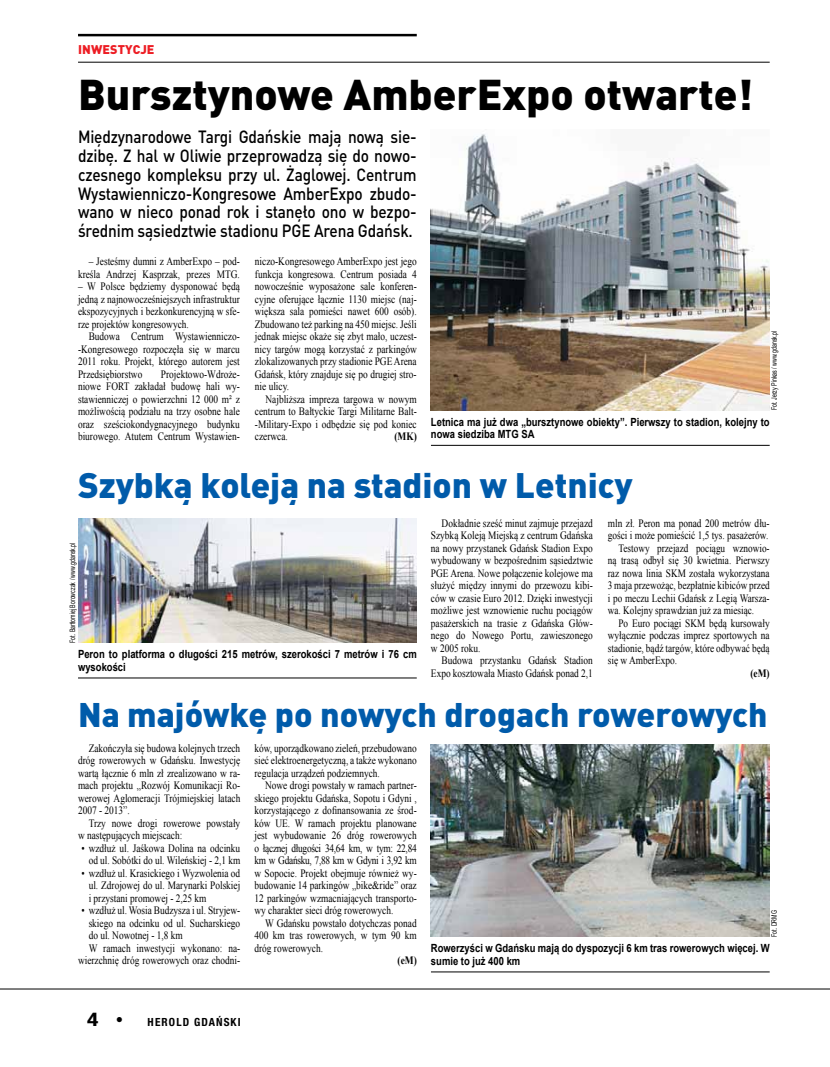
<style>
.page{position:relative;width:830px;height:1067px;background:#fff}
.page>*{position:absolute;margin:0;border:0;box-sizing:border-box;transform-origin:0 0}
.t1{font:900 42.5px "DIN Pro";color:#000}
.t2{font:900 35px "DIN Pro";color:#005baa}
.t3{font:900 33.75px "DIN Pro";color:#005baa}
.t4{font:700 condensed 18.75px "Helvetica Neue LT Pro";color:#000;scale:1.25 1}
.t5{font:500 17.5px/18.8px "DIN Pro";letter-spacing:-.01em;color:#000;text-align:justify;scale:.88 1}
.t6{font:900 12.5px "DIN Pro";color:#ed1d24}
.t7{font:11.25px/12.5px "Times New Roman";color:#000;text-align:justify;scale:.83 1}
.t8{font:11.25px "Times New Roman";color:#000;scale:.82 1}
.t9{font:700 11.25px/12.5px "Arial";color:#000;scale:.84 1}
.t10{font:700 condensed 11.25px "Helvetica Neue LT Pro";letter-spacing:.1em;color:#000}
.t11{font:700 11.25px "Times New Roman";color:#000;scale:.83 1}
.t12{font:7.5px "Arial";color:#000;scale:.7 1}
</style>
<div class="page">
<hr style="left:0;top:988px;width:829px;height:1px;background:#000">
<hr style="left:78px;top:62px;width:691px;height:1px;background:#000">
<hr style="left:78px;top:34px;width:338px;height:2px;background:#000">
<img style="left:431px;top:744px;width:338px;height:192px">
<hr style="left:431px;top:971px;width:338px;height:1px;background:#000">
<img style="left:78px;top:519px;width:338px;height:124px">
<hr style="left:78px;top:677px;width:338px;height:1px;background:#000">
<img style="left:431px;top:134px;width:338px;height:276px">
<hr style="left:431px;top:445px;width:338px;height:1px;background:#000">
<p class="t6" style="left:78px;top:41px;width:9px">INWESTYCJE</p>
<h1 class="t1" style="left:78px;top:66px;width:676px">Bursztynowe AmberExpo otwarte!</h1>
<p class="t5" style="left:78px;top:127px;width:386px">Międzynarodowe Targi Gdańskie mają nową sie&shy;dzibę. Z hal w Oliwie przeprowadzą się do nowo&shy;czesnego kompleksu przy ul. Żaglowej. Centrum Wystawienniczo-Kongresowe AmberExpo zbudo&shy;wano w nieco ponad rok i stanęło ono w bezpo&shy;średnim sąsiedztwie stadionu PGE Arena Gdańsk.</p>
<p class="t7" style="left:78px;top:255px;width:196px;text-align:right">– Jesteśmy dumni z AmberExpo – pod&shy;kreśla Andrzej Kasprzak, prezes MTG.</p>
<p class="t7" style="left:78px;top:280px;width:196px">– W Polsce będziemy dysponować będą jedną z najnowocześniejszych infrastruktur ekspozycyjnych i bezkonkurencyjną w sfe&shy;rze projektów kongresowych.</p>
<p class="t7" style="left:78px;top:330px;width:196px;text-indent:11px">Budowa Centrum Wystawienniczo--Kongresowego rozpoczęła się w marcu 2011 roku. Projekt, którego autorem jest Przedsiębiorstwo</p>
<p class="t7" style="left:255px;top:255px;width:196px">niczo-Kongresowego AmberExpo jest jego funkcja kongresowa. Centrum posiada 4 nowocześnie wyposażone sale konferen&shy;cyjne oferujące łącznie 1130 miejsc (naj&shy;większa sala pomieści nawet 600 osób).<br>Zbudowano też parking na 450 miejsc. Jeśli jednak miejsc okaże się zbyt mało, uczest&shy;nicy targów mogą korzystać z parkingów zlokalizowanych przy stadionie PGE Arena Gdańsk, który znajduje się po drugiej stro&shy;nie ulicy.</p>
<p class="t7" style="left:255px;top:392px;width:196px;text-indent:11px">Najbliższa impreza targowa w nowym centrum to Bałtyckie Targi Militarne Balt--Military-Expo i odbędzie się pod koniec czerwca.</p>
<p class="t12" style="left:769px;top:410px;width:115px;rotate:-90deg">Fot. Jerzy Pinkas / www.gdansk.pl</p>
<p class="t7" style="left:78px;top:367px;width:196px;text-indent:83px">Projektowo-Wdroże&shy;niowe FORT zakładał budowę hali wy&shy;stawienniczej o powierzchni 12 000 m² z możliwością podziału na trzy osobne hale oraz sześciokondygnacyjnego budynku biurowego. Atutem Centrum Wystawien-</p>
<p class="t9" style="left:431px;top:416px;width:404px">Letnica ma już dwa „bursztynowe obiekty”. Pierwszy to stadion, kolejny to nowa siedziba MTG SA</p>
<p class="t11" style="left:394px;top:428px;width:28px">(MK)</p>
<h2 class="t2" style="left:78px;top:461px;width:556px">Szybką koleją na stadion w Letnicy</h2>
<p class="t7" style="left:431px;top:516px;width:196px;text-indent:11px">Dokładnie sześć minut zajmuje przejazd Szybką Koleją Miejską z centrum Gdańska na nowy przystanek Gdańsk Stadion Expo wybudowany w bezpośrednim sąsiedztwie PGE Arena. Nowe połączenie kolejowe ma służyć między innymi do przewozu kibi&shy;ców w czasie Euro 2012. Dzięki inwestycji możliwe jest wznowienie ruchu pociągów pasażerskich na trasie z Gdańska Głów&shy;nego do Nowego Portu, zawieszonego w 2005 roku.</p>
<p class="t7" style="left:431px;top:654px;width:196px;text-align:right">Budowa przystanku Gdańsk Stadion<br>Expo kosztowała Miasto Gdańsk ponad 2,1</p>
<p class="t7" style="left:607px;top:516px;width:196px">mln zł. Peron ma ponad 200 metrów dłu-</p>
<p class="t7" style="left:607px;top:529px;width:195px">gości i może pomieścić 1,5 tys. pasażerów.</p>
<p class="t8" style="left:618px;top:540px;width:186px">Testowy przejazd pociągu wznowio-</p>
<p class="t8" style="left:607px;top:553px;width:199px">ną trasą odbył się 30 kwietnia. Pierwszy</p>
<p class="t8" style="left:607px;top:565px;width:199px">raz nowa linia SKM została wykorzystana</p>
<p class="t8" style="left:607px;top:578px;width:199px">3 maja przewożąc, bezpłatnie kibiców przed</p>
<p class="t8" style="left:607px;top:590px;width:199px">i po meczu Lechii Gdańsk z Legią Warsza-</p>
<p class="t8" style="left:607px;top:603px;width:180px">wa. Kolejny sprawdzian już za miesiąc.</p>
<p class="t8" style="left:618px;top:615px;width:186px">Po Euro pociągi SKM będą kursowały</p>
<p class="t7" style="left:607px;top:629px;width:196px">wyłącznie podczas imprez sportowych na</p>
<p class="t7" style="left:607px;top:641px;width:196px">stadionie, bądź targów, które odbywać będą</p>
<p class="t7" style="left:607px;top:654px;width:85px">się w AmberExpo.</p>
<p class="t11" style="left:750px;top:665px;width:25px">(eM)</p>
<p class="t12" style="left:67px;top:643px;width:145px;rotate:-90deg">Fot. Bartłomiej Borowczak / www.gdansk.pl</p>
<p class="t9" style="left:78px;top:648px;width:404px">Peron to platforma o długości 215 metrów, szerokości 7 metrów i 76 cm wysokości</p>
<h3 class="t3" style="left:78px;top:692px;width:690px">Na majówkę po nowych drogach rowerowych</h3>
<p class="t7" style="left:78px;top:741px;width:197px;text-indent:11px">Zakończyła się budowa kolejnych trzech dróg rowerowych w Gdańsku. Inwestycję wartą łącznie 6 mln zł zrealizowano w ra&shy;mach projektu „Rozwój Komunikacji Ro&shy;werowej Aglomeracji Trójmiejskiej latach 2007 - 2013”.</p>
<p class="t7" style="left:78px;top:816px;width:197px;text-indent:11px">Trzy nowe drogi rowerowe powstały w następujących miejscach:</p>
<p class="t7" style="left:81px;top:841px;width:193px;text-align:right">• wzdłuż ul. Jaśkowa Dolina na odcinku od ul. Sobótki do ul. Wileńskiej - 2,1 km</p>
<p class="t7" style="left:89px;top:866px;width:184px;text-indent:-7px">• wzdłuż ul. Krasickiego i Wyzwolenia od ul. Zdrojowej do ul. Marynarki Polskiej i przystani promowej - 2,25 km</p>
<p class="t7" style="left:81px;top:904px;width:193px">• wzdłuż ul. Wosia Budzysza i ul. Stryjew-</p>
<p class="t7" style="left:89px;top:916px;width:184px">skiego na odcinku od ul. Sucharskiego</p>
<p class="t7" style="left:89px;top:929px;width:115px">do ul. Nowotnej - 1,8 km</p>
<p class="t7" style="left:89px;top:941px;width:184px">W ramach inwestycji wykonano: na-</p>
<p class="t7" style="left:78px;top:954px;width:197px">wierzchnię dróg rowerowych oraz chodni-</p>
<p class="t7" style="left:254px;top:741px;width:197px">ków, uporządkowano zieleń, przebudowano sieć elektroenergetyczną, a także wykonano regulacja urządzeń podziemnych.</p>
<p class="t7" style="left:254px;top:779px;width:197px;text-indent:11px">Nowe drogi powstały w ramach partner&shy;skiego projektu Gdańska, Sopotu i Gdyni , korzystającego z dofinansowania ze środ&shy;ków UE. W ramach projektu planowane jest wybudowanie 26 dróg rowerowych o łącznej długości 34,64 km, w tym: 22,84 km w Gdańsku, 7,88 km w Gdyni i 3,92 km w Sopocie. Projekt obejmuje również wy&shy;budowanie 14 parkingów „bike&amp;ride” oraz 12 parkingów wzmacniających transporto&shy;wy charakter sieci dróg rowerowych.</p>
<p class="t7" style="left:254px;top:916px;width:197px;text-indent:11px">W Gdańsku powstało dotychczas ponad 400 km tras rowerowych, w tym 90 km dróg rowerowych.</p>
<p class="t11" style="left:397px;top:953px;width:25px">(eM)</p>
<p class="t12" style="left:769px;top:936px;width:39px;rotate:-90deg">Fot. DRMG</p>
<p class="t9" style="left:431px;top:942px;width:404px">Rowerzyści w Gdańsku mają do dyspozycji 6 km tras rowerowych więcej. W sumie to już 400 km</p>
<h3 class="t4" style="left:87px;top:1008px;width:30px">4 •</h3>
<p class="t10" style="left:147px;top:1015px;width:94px">HEROLD GDAŃSKI</p>
</div>
